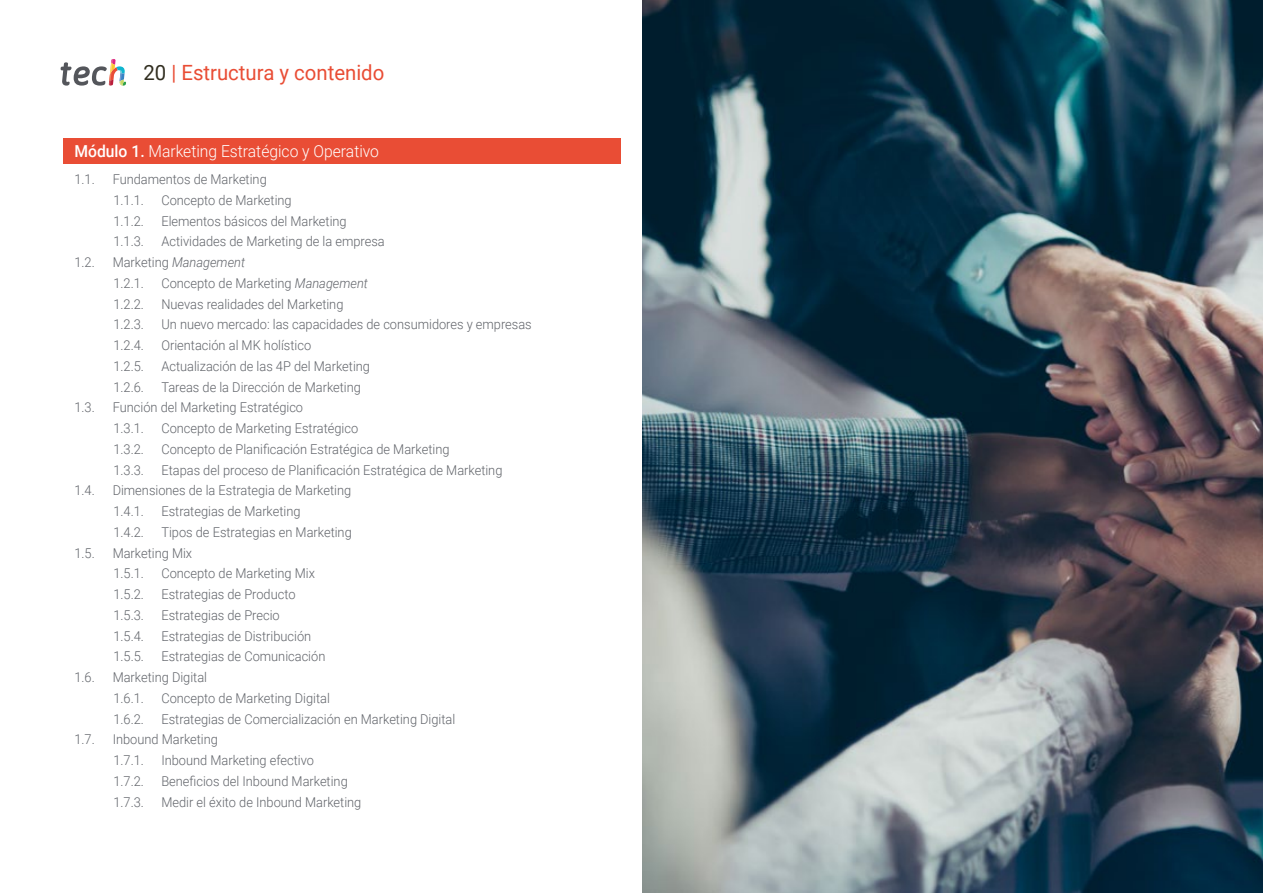
<style>
.page{position:relative;width:1263px;height:893px;background:#fff}
.page>*{position:absolute;margin:0;border:0;box-sizing:border-box;transform-origin:0 0}
.t1{font:21px "Roboto";color:#e94d35}
.t2{font:300 16.5px "Roboto";color:#fff;scale:.95 1}
.t3{font:300 13.5px/20.7px "Roboto";color:#61646a;scale:.95 1}
.s1{color:#312e20}
.s2{font-weight:500}
.s3{font-style:italic}
</style>
<div class="page">
<svg style="left:61px;top:59px;width:65px;height:27px"></svg>
<div style="left:63px;top:138px;width:558px;height:25px;background:#e94d35"></div>
<img style="left:642px;top:0;width:621px;height:893px">
<h1 class="t1" style="left:144px;top:57px;width:242px"><span class="s1">20</span> | Estructura y contenido</h1>
<p class="t2" style="left:74px;top:140px;width:322px"><span class="s2">Módulo 1.</span> Marketing Estratégico y Operativo</p>
<p class="t3" style="left:74px;top:168px;width:23px">1.1.</p>
<p class="t3" style="left:113px;top:168px;width:164px">Fundamentos de Marketing<br>1.1.1.</p>
<p class="t3" style="left:161px;top:189px;width:139px">Concepto de Marketing</p>
<p class="t3" style="left:113px;top:210px;width:34px">1.1.2.</p>
<p class="t3" style="left:161px;top:210px;width:197px">Elementos básicos del Marketing</p>
<p class="t3" style="left:113px;top:231px;width:34px">1.1.3.</p>
<p class="t3" style="left:161px;top:231px;width:237px">Actividades de Marketing de la empresa</p>
<p class="t3" style="left:74px;top:251px;width:23px">1.2.</p>
<p class="t3" style="left:113px;top:251px;width:141px">Marketing <span class="s3">Management<br></span>1.2.1.</p>
<p class="t3" style="left:161px;top:272px;width:219px">Concepto de Marketing <span class="s3">Management</span></p>
<p class="t3" style="left:113px;top:293px;width:34px">1.2.2.</p>
<p class="t3" style="left:161px;top:293px;width:193px">Nuevas realidades del Marketing</p>
<p class="t3" style="left:113px;top:314px;width:34px">1.2.3.</p>
<p class="t3" style="left:161px;top:314px;width:391px">Un nuevo mercado: las capacidades de consumidores y empresas</p>
<p class="t3" style="left:113px;top:334px;width:34px">1.2.4.</p>
<p class="t3" style="left:161px;top:334px;width:159px">Orientación al MK holístico</p>
<p class="t3" style="left:113px;top:355px;width:34px">1.2.5.</p>
<p class="t3" style="left:161px;top:355px;width:221px">Actualización de las 4P del Marketing</p>
<p class="t3" style="left:113px;top:376px;width:34px">1.2.6.</p>
<p class="t3" style="left:161px;top:376px;width:211px">Tareas de la Dirección de Marketing</p>
<p class="t3" style="left:74px;top:397px;width:23px">1.3.</p>
<p class="t3" style="left:113px;top:397px;width:202px">Función del Marketing Estratégico<br>1.3.1.</p>
<p class="t3" style="left:161px;top:417px;width:209px">Concepto de Marketing Estratégico</p>
<p class="t3" style="left:113px;top:438px;width:34px">1.3.2.</p>
<p class="t3" style="left:161px;top:438px;width:305px">Concepto de Planificación Estratégica de Marketing</p>
<p class="t3" style="left:113px;top:459px;width:34px">1.3.3.</p>
<p class="t3" style="left:161px;top:459px;width:360px">Etapas del proceso de Planificación Estratégica de Marketing</p>
<p class="t3" style="left:74px;top:480px;width:23px">1.4.</p>
<p class="t3" style="left:113px;top:480px;width:253px">Dimensiones de la Estrategia de Marketing<br>1.4.1.</p>
<p class="t3" style="left:161px;top:500px;width:148px">Estrategias de Marketing</p>
<p class="t3" style="left:113px;top:521px;width:34px">1.4.2.</p>
<p class="t3" style="left:161px;top:521px;width:202px">Tipos de Estrategias en Marketing</p>
<p class="t3" style="left:74px;top:542px;width:23px">1.5.</p>
<p class="t3" style="left:113px;top:542px;width:85px">Marketing Mix<br>1.5.1.</p>
<p class="t3" style="left:161px;top:563px;width:163px">Concepto de Marketing Mix</p>
<p class="t3" style="left:113px;top:583px;width:34px">1.5.2.</p>
<p class="t3" style="left:161px;top:583px;width:143px">Estrategias de Producto</p>
<p class="t3" style="left:113px;top:604px;width:34px">1.5.3.</p>
<p class="t3" style="left:161px;top:604px;width:126px">Estrategias de Precio</p>
<p class="t3" style="left:113px;top:625px;width:34px">1.5.4.</p>
<p class="t3" style="left:161px;top:625px;width:159px">Estrategias de Distribución</p>
<p class="t3" style="left:113px;top:646px;width:34px">1.5.5.</p>
<p class="t3" style="left:161px;top:646px;width:174px">Estrategias de Comunicación</p>
<p class="t3" style="left:74px;top:666px;width:23px">1.6.</p>
<p class="t3" style="left:113px;top:666px;width:101px">Marketing Digital<br>1.6.1.</p>
<p class="t3" style="left:161px;top:687px;width:179px">Concepto de Marketing Digital</p>
<p class="t3" style="left:113px;top:708px;width:34px">1.6.2.</p>
<p class="t3" style="left:161px;top:708px;width:311px">Estrategias de Comercialización en Marketing Digital</p>
<p class="t3" style="left:74px;top:729px;width:23px">1.7.</p>
<p class="t3" style="left:113px;top:729px;width:112px">Inbound Marketing<br>1.7.1.</p>
<p class="t3" style="left:161px;top:749px;width:162px">Inbound Marketing efectivo</p>
<p class="t3" style="left:113px;top:770px;width:34px">1.7.2.</p>
<p class="t3" style="left:161px;top:770px;width:198px">Beneficios del Inbound Marketing</p>
<p class="t3" style="left:113px;top:791px;width:34px">1.7.3.</p>
<p class="t3" style="left:161px;top:791px;width:212px">Medir el éxito de Inbound Marketing</p>
</div>
